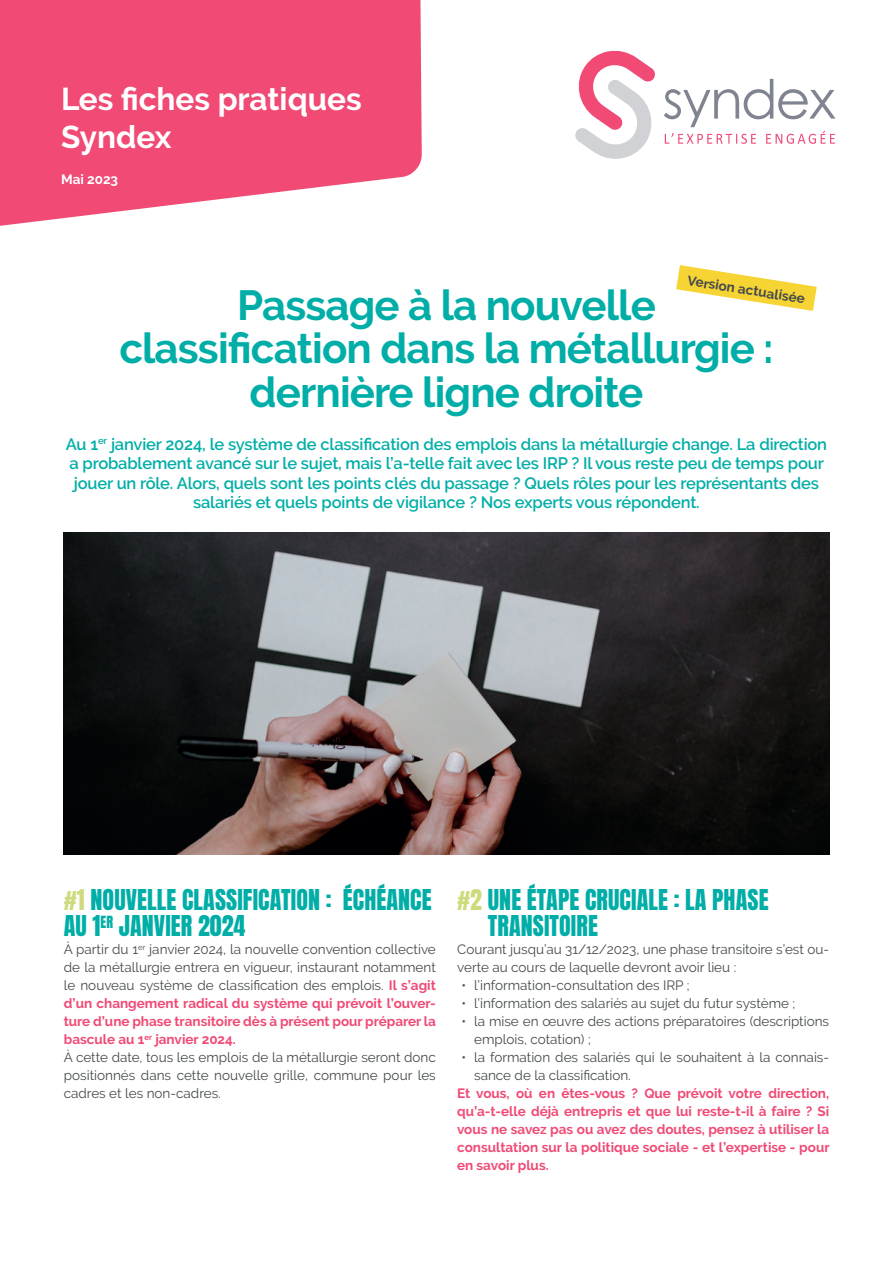
<style>
.page{position:relative;width:893px;height:1263px;background:#fff}
.page>*{position:absolute;margin:0;border:0;box-sizing:border-box;transform-origin:0 0}
.TitreLettre{font:700 42px/43.5px "Raleway";letter-spacing:-.02em;color:#00aea7;text-align:center}
.fiche{font:700 31.5px "Raleway";color:#fff}
.Article_sous-titre{font:24px/25.5px "Anton";letter-spacing:.005em;color:#00aea7}
.Article_Chapô{font:600 16.5px/19.5px "Raleway";letter-spacing:-.01em;color:#00aea7;text-align:center}
.Article_Texte{font:13.5px/18px "Raleway";color:#464a4c}
.Article_Texte-2{font:700 13.5px/18px "Raleway";color:#f04a75;text-align:justify}
.Article_Texte-3{font:700 13.5px "Raleway";color:#464a4c}
.Date{font:700 13.5px "Raleway";color:#fff}
.s1{color:#ceda7c}
.s2{font-weight:700;color:#f04a75}
</style>
<div class="page">
<svg style="left:0;top:0;width:422px;height:226px;background:#f15f85"></svg>
<svg style="left:575px;top:50px;width:80px;height:109px"></svg>
<svg style="left:664px;top:79px;width:172px;height:65px"></svg>
<img style="left:64px;top:532px;width:765px;height:323px">
<svg style="left:676px;top:265px;width:141px;height:46px"></svg>
<p class="fiche" style="left:61px;top:81px;width:302px">Les fiches pratiques</p>
<p class="fiche" style="left:61px;top:119px;width:112px">Syndex</p>
<p class="Date" style="left:61px;top:171px;width:59px">Mai 2023</p>
<p class="Article_Texte-3" style="left:689px;top:273px;width:120px;rotate:9deg">Version actualisée</p>
<p class="TitreLettre" style="left:237px;top:283px;width:420px">Passage à la nouvelle</p>
<p class="TitreLettre" style="left:119px;top:327px;width:656px">classification dans la métallurgie : dernière ligne droite</p>
<p class="Article_Chapô" style="left:66px;top:434px;width:763px">Au 1<sup>er</sup> janvier 2024, le système de classification des emplois dans la métallurgie change. La direction a probablement avancé sur le sujet, mais l’a-telle fait avec les IRP ? Il vous reste peu de temps pour jouer un rôle. Alors, quels sont les points clés du passage ? Quels rôles pour les représentants des salariés et quels points de vigilance ? Nos experts vous répondent.</p>
<p class="Article_sous-titre" style="left:64px;top:889px;width:369px"><span class="s1">#1</span> NOUVELLE CLASSIFICATION : ÉCHÉANCE<br>AU 1<sup>ER</sup> JANVIER 2024</p>
<p class="Article_Texte" style="left:64px;top:940px;width:374px;text-align:justify">À partir du 1<sup>er</sup> janvier 2024, la nouvelle convention collective de la métallurgie entrera en vigueur, instaurant notamment le nouveau système de classification des emplois. <span class="s2">Il s’agit d’un changement radical du système qui prévoit l’ouver&shy;ture d’une phase transitoire dès à présent pour préparer la bascule au 1</span><sup>er</sup> <span class="s2">janvier 2024.</span></p>
<p class="Article_Texte" style="left:64px;top:1048px;width:374px;text-align:justify">À cette date, tous les emplois de la métallurgie seront donc positionnés dans cette nouvelle grille, commune pour les cadres et les non-cadres.</p>
<p class="Article_sous-titre" style="left:488px;top:889px;width:282px;text-indent:-31px"><span class="s1">#2</span> UNE ÉTAPE CRUCIALE : LA PHASE<br>TRANSITOIRE</p>
<p class="Article_Texte" style="left:457px;top:940px;width:374px">Courant jusqu’au 31/12/2023, une phase transitoire s’est ou&shy;verte au cours de laquelle devront avoir lieu :</p>
<p class="Article_Texte" style="left:461px;top:976px;width:230px">• l’information-consultation des IRP ;</p>
<p class="Article_Texte" style="left:461px;top:994px;width:335px">• l’information des salariés au sujet du futur système ;</p>
<p class="Article_Texte" style="left:474px;top:1012px;width:357px;text-indent:-13px">• la mise en œuvre des actions préparatoires (descriptions emplois, cotation) ;</p>
<p class="Article_Texte" style="left:474px;top:1048px;width:357px;text-indent:-13px">• la formation des salariés qui le souhaitent à la connais&shy;sance de la classification.</p>
<p class="Article_Texte-2" style="left:457px;top:1084px;width:374px">Et vous, où en êtes-vous ? Que prévoit votre direction, qu’a-t-elle déjà entrepris et que lui reste-t-il à faire ? Si vous ne savez pas ou avez des doutes, pensez à utiliser la consultation sur la politique sociale - et l’expertise - pour en savoir plus.</p>
</div>
